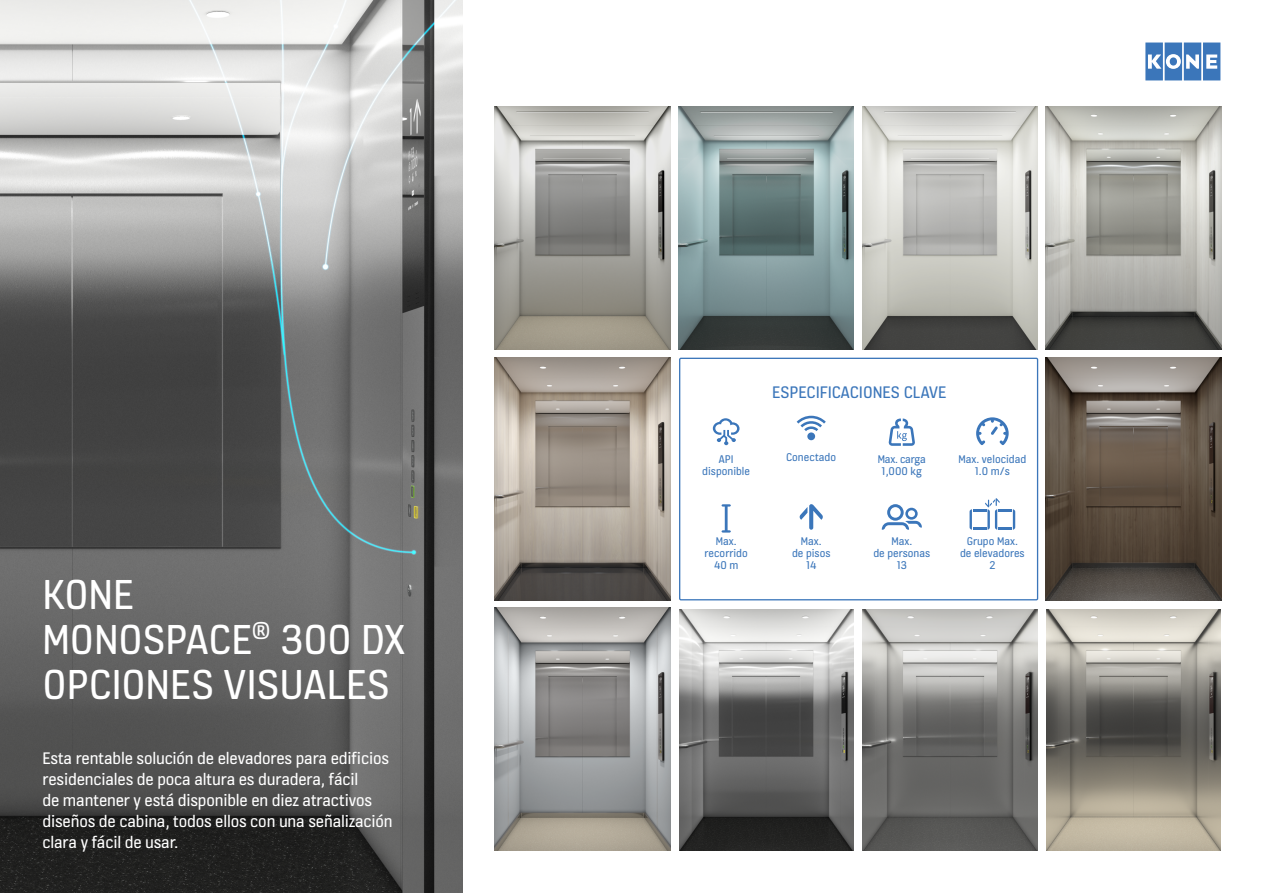
<style>
.page{position:relative;width:1263px;height:893px;background:#fff}
.page>*{position:absolute;margin:0;border:0;box-sizing:border-box;transform-origin:0 0}
.t1{font:45px/45px "KONE Information";color:#fff}
.t2{font:18px/21px "KONE Information";letter-spacing:-.01em;color:#fff}
.t3{font:18px "KONE Information";color:#3b76ba}
.t4{font:12px/12px "KONE Information";color:#3b76ba;text-align:center}
.t5{font:12px/12px "KONE Information";letter-spacing:-.02em;color:#3b76ba;text-align:center}
</style>
<div class="page">
<img style="left:0;top:0;width:462px;height:893px">
<svg style="left:1145px;top:43px;width:75px;height:37px"></svg>
<img style="left:495px;top:106px;width:175px;height:243px">
<img style="left:678px;top:106px;width:176px;height:243px">
<img style="left:679px;top:609px;width:174px;height:241px">
<img style="left:862px;top:106px;width:175px;height:243px">
<img style="left:495px;top:358px;width:175px;height:242px">
<img style="left:863px;top:609px;width:174px;height:241px">
<img style="left:1046px;top:106px;width:175px;height:243px">
<img style="left:495px;top:608px;width:175px;height:242px">
<img style="left:1046px;top:358px;width:175px;height:242px">
<img style="left:1046px;top:609px;width:175px;height:241px">
<div style="left:679px;top:358px;width:359px;height:242px;border:1px solid #3b76ba"></div>
<svg style="left:713px;top:418px;width:26px;height:27px"></svg>
<svg style="left:797px;top:416px;width:29px;height:15px"></svg>
<div style="left:807px;top:432px;width:8px;height:8px;background:#3b76ba;border-radius:50%"></div>
<svg style="left:889px;top:418px;width:26px;height:28px"></svg>
<svg style="left:976px;top:417px;width:33px;height:28px"></svg>
<svg style="left:721px;top:504px;width:10px;height:29px"></svg>
<svg style="left:799px;top:504px;width:24px;height:26px"></svg>
<svg style="left:882px;top:504px;width:40px;height:26px"></svg>
<svg style="left:1013px;top:509px;width:2px;height:21px"></svg>
<hr style="left:998px;top:509px;width:14px;height:3px;background:#3b76ba">
<hr style="left:998px;top:527px;width:14px;height:3px;background:#3b76ba">
<svg style="left:969px;top:498px;width:31px;height:32px"></svg>
<h1 class="t1" style="left:43px;top:575px;width:364px">KONE<br>MONOSPACE<sup>®</sup> 300 DX<br>OPCIONES VISUALES</h1>
<p class="t2" style="left:43px;top:749px;width:352px">Esta rentable solución de elevadores para edificios residenciales de poca altura es duradera, fácil<br>de mantener y está disponible en diez atractivos diseños de cabina, todos ellos con una señalización clara y fácil de usar.</p>
<p class="t3" style="left:772px;top:379px;width:175px">ESPECIFICACIONES CLAVE</p>
<p class="t4" style="left:702px;top:454px;width:49px">API disponible</p>
<p class="t4" style="left:786px;top:452px;width:51px">Conectado</p>
<p class="t5" style="left:878px;top:454px;width:50px">Max. carga<br>1,000 kg</p>
<p class="t4" style="left:958px;top:453px;width:70px">Max. velocidad<br>1.0 m/s</p>
<p class="t4" style="left:705px;top:535px;width:45px">Max. recorrido<br>40 m</p>
<p class="t4" style="left:792px;top:535px;width:40px">Max.<br>de pisos<br>14</p>
<p class="t4" style="left:873px;top:535px;width:58px">Max.<br>de personas<br>13</p>
<p class="t4" style="left:960px;top:535px;width:66px">Grupo Max. de elevadores<br>2</p>
</div>
